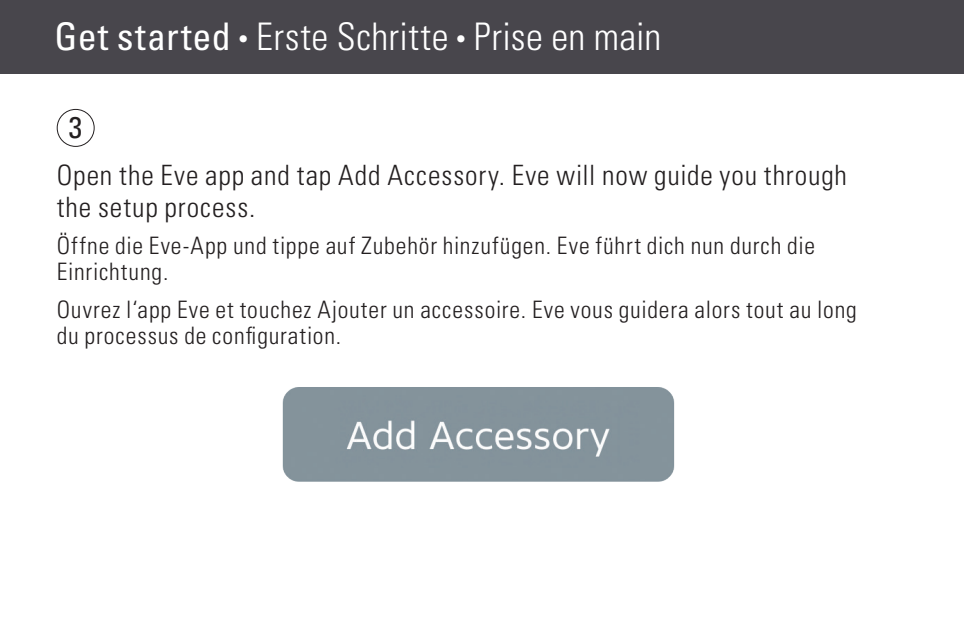
<style>
.page{position:relative;width:964px;height:624px;background:#fff}
.page>*{position:absolute;margin:0;border:0;box-sizing:border-box;transform-origin:0 0}
.t1{font:300 condensed 38px "Univers LT Std";letter-spacing:.01em;color:#fff}
.t2{font:condensed 30px "Univers LT Std";color:#231f20}
.t3{font:300 condensed 28px/32px "Univers LT Std";letter-spacing:.035em;color:#231f20}
.t4{font:300 condensed 24px/26px "Univers LT Std";letter-spacing:.035em;color:#231f20}
.s1{font-weight:400}
.s2{font-weight:700;font-size:20px}
</style>
<div class="page">
<img style="left:282px;top:387px;width:393px;height:95px">
<div style="left:0;top:0;width:964px;height:74px;background:#48464c"></div>
<div style="left:57px;top:109px;width:38px;height:38px;border:1px solid #231f20;border-radius:50%"></div>
<h1 class="t1" style="left:54px;top:14px;width:608px"><span class="s1">Get started</span> <span class="s2">•</span> Erste Schritte <span class="s2">•</span> Prise en main</h1>
<p class="t2" style="left:69px;top:108px;width:15px">3</p>
<p class="t3" style="left:57px;top:159px;width:792px">Open the Eve app and tap Add Accessory. Eve will now guide you through the setup process.</p>
<p class="t4" style="left:57px;top:233px;width:760px">Öffne die Eve-App und tippe auf Zubehör hinzufügen. Eve führt dich nun durch die<br>Einrichtung.</p>
<p class="t4" style="left:57px;top:296px;width:801px">Ouvrez l‘app Eve et touchez Ajouter un accessoire. Eve vous guidera alors tout au long du processus de configuration.</p>
</div>
